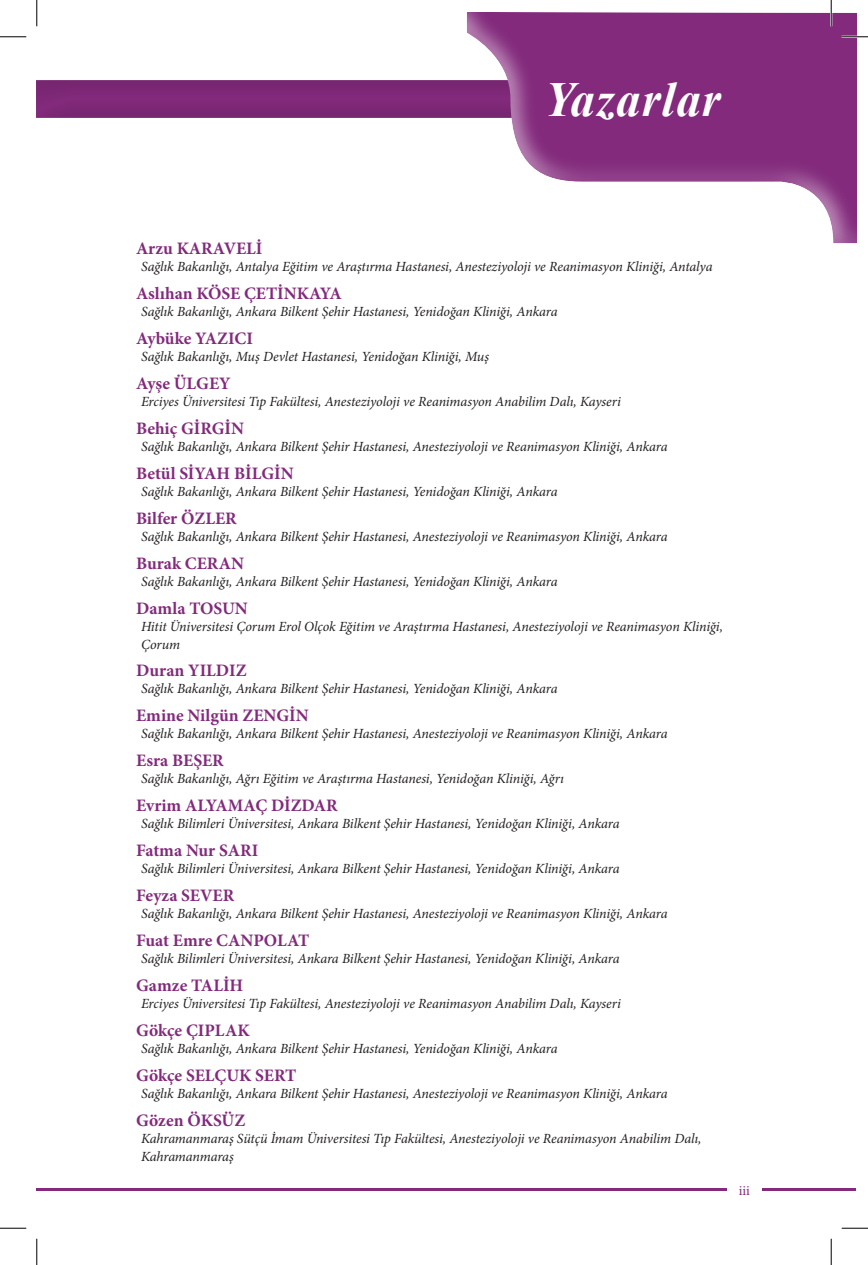
<style>
.page{position:relative;width:868px;height:1265px;background:#fff}
.page>*{position:absolute;margin:0;border:0;box-sizing:border-box;transform-origin:0 0}
.t1{font:italic 700 49px "Times New Roman";letter-spacing:.02em;color:#fff}
.t2{font:700 17.5px "Minion Pro";color:#832a7c}
.t3{font:italic 14px/17.5px "Minion Pro";letter-spacing:-.01em;color:#231f20}
.t4{font:14px "Minion Pro";color:#832a7c}
</style>
<div class="page">
<div style="left:37px;top:77px;width:818px;height:42px;background:#fff;opacity:.75"></div>
<hr style="left:37px;top:1188px;width:818px;height:2px;background:#832a7c">
<div style="left:726px;top:1184px;width:35px;height:10px;background:#fff"></div>
<div style="left:464px;top:12px;width:391px;height:233px;background:#fff;opacity:.75"></div>
<hr style="left:841px;top:36px;width:26px;height:2px;background:#fff">
<hr style="left:829px;top:0;width:3px;height:26px;background:#fff">
<svg style="left:0;top:36px;width:26px;height:1px"></svg>
<svg style="left:841px;top:36px;width:26px;height:1px"></svg>
<svg style="left:0;top:1227px;width:26px;height:1px"></svg>
<svg style="left:841px;top:1227px;width:26px;height:1px"></svg>
<svg style="left:36px;top:0;width:1px;height:26px"></svg>
<svg style="left:36px;top:1238px;width:1px;height:26px"></svg>
<svg style="left:830px;top:0;width:1px;height:26px"></svg>
<svg style="left:830px;top:1238px;width:1px;height:26px"></svg>
<h1 class="t1" style="left:544px;top:65px;width:178px">Yazarlar</h1>
<p class="t2" style="left:136px;top:236px;width:128px">Arzu KARAVELİ</p>
<p class="t3" style="left:141px;top:258px;width:572px">Sağlık Bakanlığı, Antalya Eğitim ve Araştırma Hastanesi, Anesteziyoloji ve Reanimasyon Kliniği, Antalya</p>
<p class="t2" style="left:136px;top:281px;width:207px">Aslıhan KÖSE ÇETİNKAYA</p>
<p class="t3" style="left:141px;top:303px;width:418px">Sağlık Bakanlığı, Ankara Bilkent Şehir Hastanesi, Yenidoğan Kliniği, Ankara</p>
<p class="t2" style="left:136px;top:326px;width:118px">Aybüke YAZICI</p>
<p class="t3" style="left:141px;top:348px;width:349px">Sağlık Bakanlığı, Muş Devlet Hastanesi, Yenidoğan Kliniği, Muş</p>
<p class="t2" style="left:136px;top:371px;width:96px">Ayşe ÜLGEY</p>
<p class="t3" style="left:141px;top:393px;width:481px">Erciyes Üniversitesi Tıp Fakültesi, Anesteziyoloji ve Reanimasyon Anabilim Dalı, Kayseri</p>
<p class="t2" style="left:136px;top:415px;width:109px">Behiç GİRGİN</p>
<p class="t3" style="left:141px;top:438px;width:528px">Sağlık Bakanlığı, Ankara Bilkent Şehir Hastanesi, Anesteziyoloji ve Reanimasyon Kliniği, Ankara</p>
<p class="t2" style="left:136px;top:460px;width:159px">Betül SİYAH BİLGİN</p>
<p class="t3" style="left:141px;top:483px;width:418px">Sağlık Bakanlığı, Ankara Bilkent Şehir Hastanesi, Yenidoğan Kliniği, Ankara</p>
<p class="t2" style="left:136px;top:505px;width:102px">Bilfer ÖZLER</p>
<p class="t3" style="left:141px;top:527px;width:528px">Sağlık Bakanlığı, Ankara Bilkent Şehir Hastanesi, Anesteziyoloji ve Reanimasyon Kliniği, Ankara</p>
<p class="t2" style="left:136px;top:550px;width:109px">Burak CERAN</p>
<p class="t3" style="left:141px;top:572px;width:418px">Sağlık Bakanlığı, Ankara Bilkent Şehir Hastanesi, Yenidoğan Kliniği, Ankara</p>
<p class="t2" style="left:136px;top:595px;width:113px">Damla TOSUN</p>
<p class="t3" style="left:141px;top:617px;width:583px">Hitit Üniversitesi Çorum Erol Olçok Eğitim ve Araştırma Hastanesi, Anesteziyoloji ve Reanimasyon Kliniği,<br>Çorum</p>
<p class="t2" style="left:136px;top:658px;width:112px">Duran YILDIZ</p>
<p class="t3" style="left:141px;top:680px;width:418px">Sağlık Bakanlığı, Ankara Bilkent Şehir Hastanesi, Yenidoğan Kliniği, Ankara</p>
<p class="t2" style="left:136px;top:702px;width:174px">Emine Nilgün ZENGİN</p>
<p class="t3" style="left:141px;top:725px;width:528px">Sağlık Bakanlığı, Ankara Bilkent Şehir Hastanesi, Anesteziyoloji ve Reanimasyon Kliniği, Ankara</p>
<p class="t2" style="left:136px;top:747px;width:89px">Esra BEŞER</p>
<p class="t3" style="left:141px;top:770px;width:424px">Sağlık Bakanlığı, Ağrı Eğitim ve Araştırma Hastanesi, Yenidoğan Kliniği, Ağrı</p>
<p class="t2" style="left:136px;top:792px;width:203px">Evrim ALYAMAÇ DİZDAR</p>
<p class="t3" style="left:141px;top:814px;width:480px">Sağlık Bilimleri Üniversitesi, Ankara Bilkent Şehir Hastanesi, Yenidoğan Kliniği, Ankara</p>
<p class="t2" style="left:136px;top:837px;width:124px">Fatma Nur SARI</p>
<p class="t3" style="left:141px;top:859px;width:480px">Sağlık Bilimleri Üniversitesi, Ankara Bilkent Şehir Hastanesi, Yenidoğan Kliniği, Ankara</p>
<p class="t2" style="left:136px;top:882px;width:100px">Feyza SEVER</p>
<p class="t3" style="left:141px;top:904px;width:528px">Sağlık Bakanlığı, Ankara Bilkent Şehir Hastanesi, Anesteziyoloji ve Reanimasyon Kliniği, Ankara</p>
<p class="t2" style="left:136px;top:927px;width:175px">Fuat Emre CANPOLAT</p>
<p class="t3" style="left:141px;top:949px;width:480px">Sağlık Bilimleri Üniversitesi, Ankara Bilkent Şehir Hastanesi, Yenidoğan Kliniği, Ankara</p>
<p class="t2" style="left:136px;top:972px;width:109px">Gamze TALİH</p>
<p class="t3" style="left:141px;top:994px;width:481px">Erciyes Üniversitesi Tıp Fakültesi, Anesteziyoloji ve Reanimasyon Anabilim Dalı, Kayseri</p>
<p class="t2" style="left:136px;top:1017px;width:115px">Gökçe ÇIPLAK</p>
<p class="t3" style="left:141px;top:1039px;width:418px">Sağlık Bakanlığı, Ankara Bilkent Şehir Hastanesi, Yenidoğan Kliniği, Ankara</p>
<p class="t2" style="left:136px;top:1062px;width:162px">Gökçe SELÇUK SERT</p>
<p class="t3" style="left:141px;top:1084px;width:528px">Sağlık Bakanlığı, Ankara Bilkent Şehir Hastanesi, Anesteziyoloji ve Reanimasyon Kliniği, Ankara</p>
<p class="t2" style="left:136px;top:1107px;width:111px">Gözen ÖKSÜZ</p>
<p class="t3" style="left:141px;top:1129px;width:561px">Kahramanmaraş Sütçü İmam Üniversitesi Tıp Fakültesi, Anesteziyoloji ve Reanimasyon Anabilim Dalı,<br>Kahramanmaraş</p>
<p class="t4" style="left:738px;top:1180px;width:13px">iii</p>
</div>
